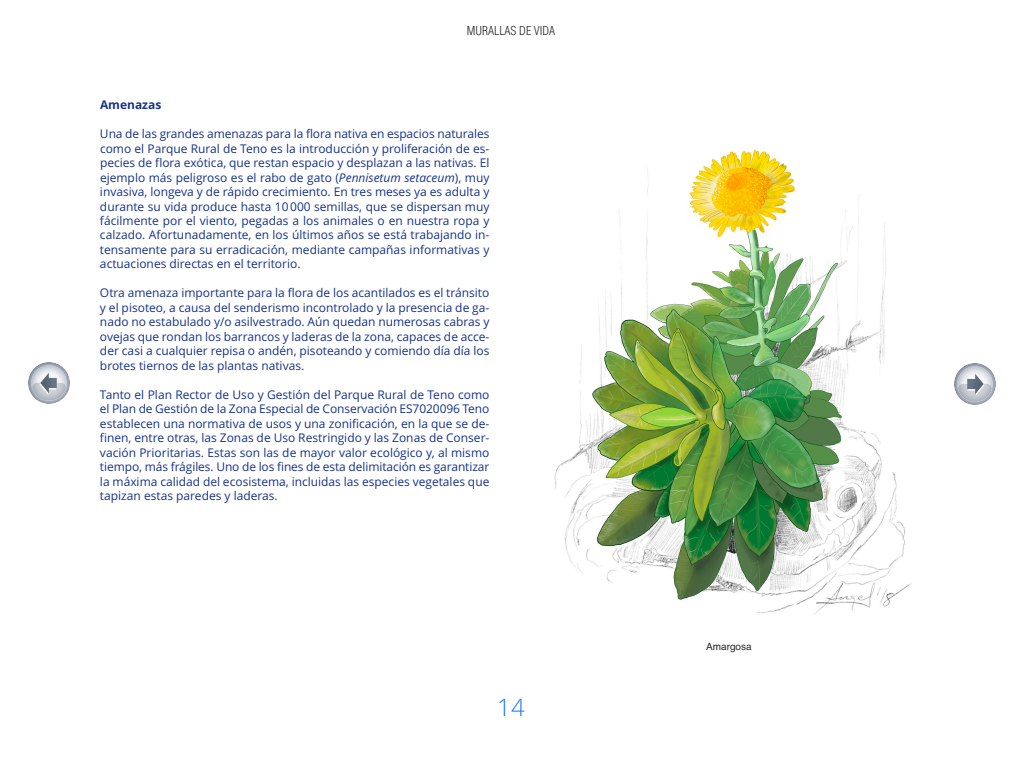
<style>
.page{position:relative;width:1024px;height:768px;background:#fff}
.page>*{position:absolute;margin:0;border:0;box-sizing:border-box;transform-origin:0 0}
.t1{font:300 24px "Open Sans";color:#1973fe}
.t2{font:12px/14.5px "Open Sans";color:#17338c;text-align:justify}
.t3{font:300 condensed 12px "Helvetica";color:#272526}
.t4{font:700 12px "Open Sans";color:#17338c}
.t5{font:10px "Helvetica";color:#272526}
.s1{font-style:italic}
</style>
<div class="page">
<svg style="left:28px;top:362px;width:42px;height:42px"></svg>
<svg style="left:954px;top:363px;width:42px;height:42px"></svg>
<img style="left:554px;top:150px;width:357px;height:465px">
<p class="t3" style="left:467px;top:24px;width:90px">MURALLAS DE VIDA</p>
<p class="t4" style="left:100px;top:98px;width:63px">Amenazas</p>
<p class="t2" style="left:100px;top:127px;width:391px">Una de las grandes amenazas para la flora nativa en espacios naturales como el Parque Rural de Teno es la introducción y proliferación de es&shy;pecies de flora exótica, que restan espacio y desplazan a las nativas. El ejemplo más peligroso es el rabo de gato (<span class="s1">Pennisetum setaceum</span>), muy invasiva, longeva y de rápido crecimiento. En tres meses ya es adulta y durante su vida produce hasta 10000 semillas, que se dispersan muy fácilmente por el viento, pegadas a los animales o en nuestra ropa y calzado. Afortunadamente, en los últimos años se está trabajando in&shy;tensamente para su erradicación, mediante campañas informativas y actuaciones directas en el territorio.</p>
<p class="t2" style="left:100px;top:286px;width:391px">Otra amenaza importante para la flora de los acantilados es el tránsito y el pisoteo, a causa del senderismo incontrolado y la presencia de ga&shy;nado no estabulado y/o asilvestrado. Aún quedan numerosas cabras y ovejas que rondan los barrancos y laderas de la zona, capaces de acce&shy;der casi a cualquier repisa o andén, pisoteando y comiendo día día los brotes tiernos de las plantas nativas.</p>
<p class="t2" style="left:100px;top:387px;width:391px">Tanto el Plan Rector de Uso y Gestión del Parque Rural de Teno como el Plan de Gestión de la Zona Especial de Conservación ES7020096 Teno establecen una normativa de usos y una zonificación, en la que se de&shy;finen, entre otras, las Zonas de Uso Restringido y las Zonas de Conser&shy;vación Prioritarias. Estas son las de mayor valor ecológico y, al mismo tiempo, más frágiles. Uno de los fines de esta delimitación es garantizar la máxima calidad del ecosistema, incluidas las especies vegetales que tapizan estas paredes y laderas.</p>
<h1 class="t1" style="left:497px;top:694px;width:29px">14</h1>
<p class="t5" style="left:706px;top:640px;width:47px">Amargosa</p>
</div>
